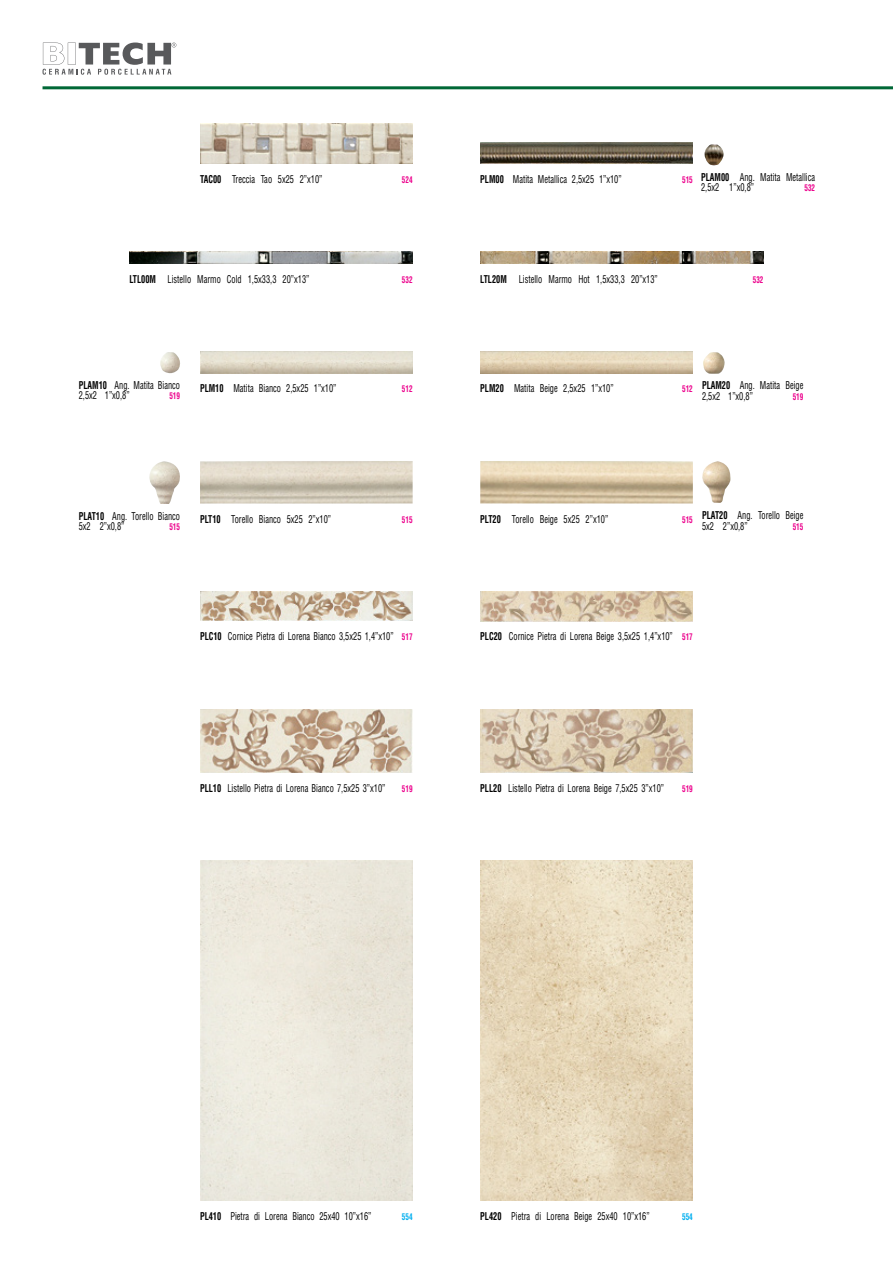
<style>
.page{position:relative;width:893px;height:1263px;background:#fff}
.page>*{position:absolute;margin:0;border:0;box-sizing:border-box;transform-origin:0 0}
.t1{font:condensed 10.5px/10.5px "Helvetica LT Std";color:#000;scale:.79 1}
.t2{font:700 condensed 9px "Helvetica LT Std";color:#ec008c;scale:.79 1}
.t3{font:700 condensed 9px "Helvetica LT Std";color:#00aeef;scale:.79 1}
.s1{font-weight:700}
.s2{font-weight:700;font-size:9px;color:#ec008c}
</style>
<div class="page">
<hr style="left:43px;top:86px;width:850px;height:3px;background:#006837">
<img style="left:480px;top:861px;width:213px;height:340px">
<img style="left:200px;top:709px;width:212px;height:64px">
<img style="left:480px;top:709px;width:213px;height:63px">
<img style="left:200px;top:591px;width:213px;height:30px">
<img style="left:480px;top:591px;width:213px;height:30px">
<img style="left:200px;top:461px;width:213px;height:42px">
<img style="left:480px;top:461px;width:213px;height:42px">
<img style="left:200px;top:352px;width:213px;height:21px">
<img style="left:480px;top:352px;width:213px;height:21px">
<img style="left:480px;top:251px;width:283px;height:13px">
<img style="left:129px;top:251px;width:284px;height:13px">
<img style="left:702px;top:461px;width:28px;height:42px">
<img style="left:149px;top:461px;width:31px;height:43px">
<img style="left:160px;top:352px;width:20px;height:21px">
<img style="left:703px;top:352px;width:22px;height:22px">
<img style="left:200px;top:123px;width:213px;height:40px">
<img style="left:480px;top:142px;width:213px;height:21px">
<img style="left:705px;top:144px;width:19px;height:21px">
<svg style="left:43px;top:43px;width:133px;height:32px"></svg>
<p class="t1" style="left:200px;top:173px;width:156px"><span class="s1">TAC00</span> Treccia Tao 5x25 2”x10”</p>
<p class="t2" style="left:402px;top:174px;width:15px">524</p>
<p class="t1" style="left:480px;top:173px;width:181px"><span class="s1">PLM00</span> Matita Metallica 2,5x25 1”x10”</p>
<p class="t1" style="left:701px;top:172px;width:146px;text-indent:-19px"><sub>515</sub> <span class="s1">PLAM00</span> Ang. Matita Metallica<br>2,5x2 1”x0,8”</p>
<p class="t2" style="left:804px;top:182px;width:15px">532</p>
<p class="t1" style="left:129px;top:274px;width:229px"><span class="s1">LTL00M</span> Listello Marmo Cold 1,5x33,3 20”x13”</p>
<p class="t2" style="left:402px;top:274px;width:15px">532</p>
<p class="t1" style="left:480px;top:274px;width:226px"><span class="s1">LTL20M</span> Listello Marmo Hot 1,5x33,3 20”x13”</p>
<p class="t2" style="left:753px;top:274px;width:15px">532</p>
<p class="t1" style="left:79px;top:380px;width:130px"><span class="s1">PLAM10</span> Ang. Matita Bianco<br>2,5x2 1”x0,8”</p>
<p class="t2" style="left:169px;top:390px;width:15px">519</p>
<p class="t1" style="left:702px;top:380px;width:130px"><span class="s1">PLAM20</span> Ang. Matita Beige<br>2,5x2 1”x0,8”</p>
<p class="t1" style="left:200px;top:383px;width:174px"><span class="s1">PLM10</span> Matita Bianco 2,5x25 1”x10”</p>
<p class="t2" style="left:402px;top:383px;width:15px">512</p>
<p class="t1" style="left:480px;top:383px;width:170px"><span class="s1">PLM20</span> Matita Beige 2,5x25 1”x10”</p>
<p class="t2" style="left:682px;top:383px;width:15px">512</p>
<p class="t2" style="left:793px;top:391px;width:15px">519</p>
<p class="t1" style="left:79px;top:511px;width:130px"><span class="s1">PLAT10</span> Ang. Torello Bianco<br>5x2 2”x0,8”</p>
<p class="t2" style="left:169px;top:521px;width:15px">515</p>
<p class="t1" style="left:200px;top:514px;width:167px"><span class="s1">PLT10</span> Torello Bianco 5x25 2”x10”</p>
<p class="t2" style="left:402px;top:514px;width:15px">515</p>
<p class="t1" style="left:480px;top:514px;width:164px"><span class="s1">PLT20</span> Torello Beige 5x25 2”x10”</p>
<p class="t2" style="left:682px;top:514px;width:15px">515</p>
<p class="t1" style="left:702px;top:510px;width:130px"><span class="s1">PLAT20</span> Ang. Torello Beige<br>5x2 2”x0,8”</p>
<p class="t2" style="left:793px;top:521px;width:15px">515</p>
<p class="t1" style="left:200px;top:631px;width:271px"><span class="s1">PLC10</span> Cornice Pietra di Lorena Bianco 3,5x25 1,4”x10” <span class="s2">517</span></p>
<p class="t1" style="left:480px;top:631px;width:271px"><span class="s1">PLC20</span> Cornice Pietra di Lorena Beige 3,5x25 1,4”x10” <span class="s2">517</span></p>
<p class="t1" style="left:200px;top:783px;width:271px"><span class="s1">PLL10</span> Listello Pietra di Lorena Bianco 7,5x25 3”x10” <span class="s2">519</span></p>
<p class="t1" style="left:480px;top:783px;width:271px"><span class="s1">PLL20</span> Listello Pietra di Lorena Beige 7,5x25 3”x10” <span class="s2">519</span></p>
<p class="t1" style="left:200px;top:1211px;width:218px"><span class="s1">PL410</span> Pietra di Lorena Bianco 25x40 10”x16”</p>
<p class="t3" style="left:402px;top:1211px;width:15px">554</p>
<p class="t1" style="left:480px;top:1211px;width:216px"><span class="s1">PL420</span> Pietra di Lorena Beige 25x40 10”x16”</p>
<p class="t3" style="left:682px;top:1211px;width:15px">554</p>
</div>
